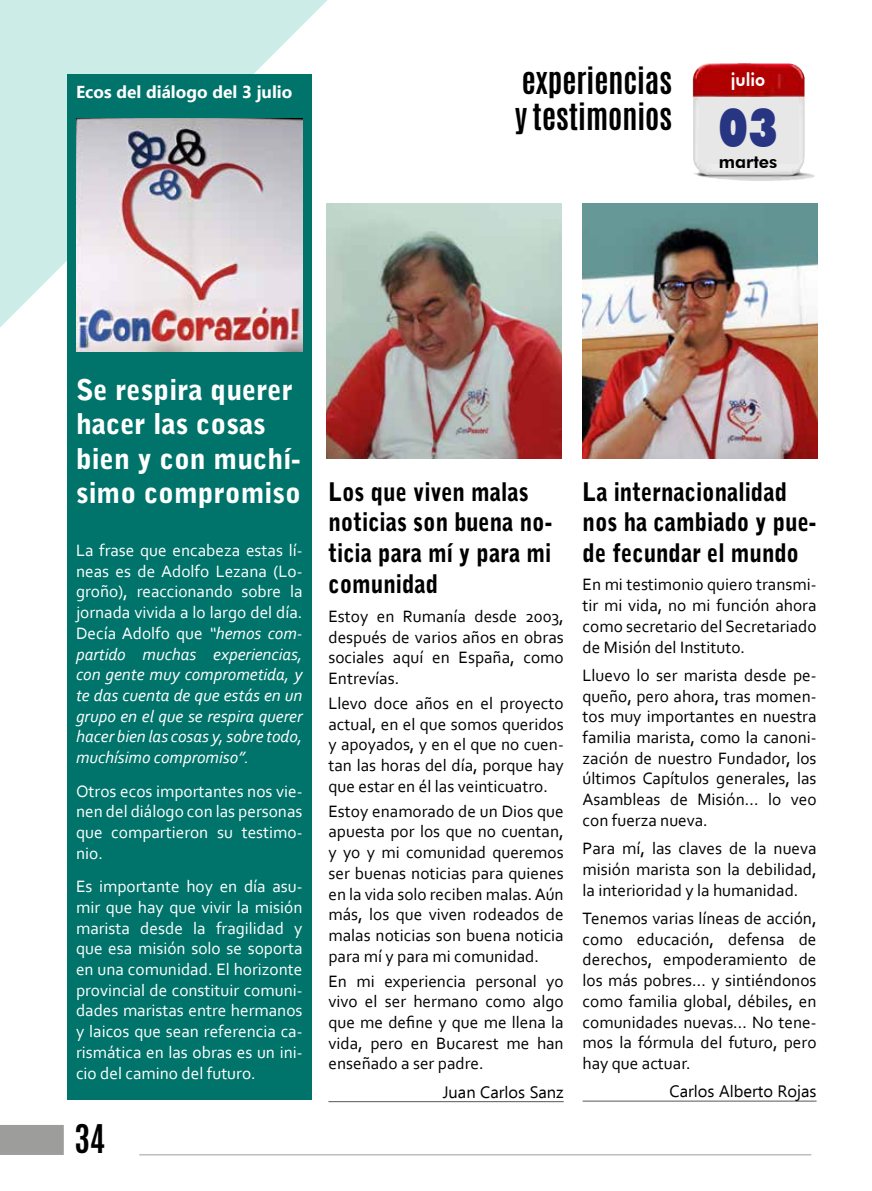
<style>
.page{position:relative;width:872px;height:1191px;background:#fff}
.page>*{position:absolute;margin:0;border:0;box-sizing:border-box;transform-origin:0 0}
.t1{font:900 54px "Futura BT";color:#283583;scale:.8 1}
.t2{font:700 33px "Antonio";color:#000}
.t3{font:700 30px/36px "Antonio";color:#000}
.t4{font:900 28.5px/34.2px "Bell Gothic Std";color:#fff}
.t5{font:900 25.5px/30.6px "Bell Gothic Std";color:#000;scale:.88 1}
.t6{font:800 18px "Futura BT";color:#000}
.t7{font:800 18px "Futura BT";color:#fff;scale:.92 1}
.t8{font:17.25px/20.7px "Corbel";color:#000;text-align:justify}
.t9{font:17.25px/20.7px "Corbel";color:#fff;text-align:justify}
.t10{font:italic 17.25px/20.7px "Corbel";color:#fff;text-align:justify}
.t11{font:700 17.25px "Ebrima";color:#fff}
.t12{font:16.5px "Ebrima";color:#000}
.s1{font-style:normal}
</style>
<div class="page">
<svg style="left:0;top:0;width:343px;height:345px;fill:#ccece7"></svg>
<div style="left:0;top:1125px;width:64px;height:30px;background:#9d9d9c"></div>
<hr style="left:139px;top:1154px;width:672px;height:1px;background:#9d9d9c">
<img style="left:692px;top:63px;width:122px;height:118px">
<div style="left:699px;top:97px;width:100px;height:67px;background:#e7e7e7"></div>
<div style="left:67px;top:75px;width:245px;height:1025px;background:#00746b"></div>
<img style="left:327px;top:204px;width:234px;height:254px">
<img style="left:583px;top:204px;width:234px;height:254px">
<hr style="left:582px;top:1100px;width:234px;height:1px;background:#575756">
<img style="left:76px;top:118px;width:226px;height:233px">
<hr style="left:328px;top:1101px;width:236px;height:1px;background:#575756">
<p class="t11" style="left:76px;top:79px;width:218px">Ecos del diálogo del 3 julio</p>
<h3 class="t3" style="left:515px;top:63px;width:159px">EXPERIENCIAS<br>Y TESTIMONIOS</h3>
<p class="t7" style="left:731px;top:69px;width:39px">julio</p>
<h1 class="t1" style="left:718px;top:95px;width:75px">03</h1>
<p class="t6" style="left:718px;top:151px;width:60px">martes</p>
<h3 class="t4" style="left:76px;top:373px;width:226px">Se respira querer hacer las cosas bien y con muchí&shy;simo compromiso</h3>
<p class="t10" style="left:76px;top:539px;width:228px"><span class="s1">La frase que encabeza estas lí&shy;neas es de Adolfo Lezana (Lo&shy;groño), reaccionando sobre la jornada vivida a lo largo del día.<br>Decía Adolfo que</span> “hemos com&shy;partido muchas experiencias, con gente muy comprometida, y te das cuenta de que estás en un grupo en el que se respira querer hacer bien las cosas y, sobre todo, muchísimo compromiso”.</p>
<p class="t9" style="left:76px;top:780px;width:228px">Otros ecos importantes nos vie&shy;nen del diálogo con las personas que compartieron su testimo&shy;nio.</p>
<p class="t9" style="left:76px;top:875px;width:228px">Es importante hoy en día asu&shy;mir que hay que vivir la misión marista desde la fragilidad y que esa misión solo se soporta en una comunidad. El horizonte provincial de constituir comuni&shy;dades maristas entre hermanos y laicos que sean referencia ca&shy;rismática en las obras es un ini&shy;cio del camino del futuro.</p>
<h2 class="t2" style="left:74px;top:1114px;width:32px">34</h2>
<h3 class="t5" style="left:328px;top:476px;width:256px">Los que viven malas noticias son buena no&shy;ticia para mí y para mi comunidad</h3>
<p class="t8" style="left:328px;top:605px;width:237px">Estoy en Rumanía desde 2003, después de varios años en obras sociales aquí en España, como Entrevías.</p>
<p class="t8" style="left:328px;top:692px;width:237px">Llevo doce años en el proyecto actual, en el que somos queridos y apoyados, y en el que no cuen&shy;tan las horas del día, porque hay que estar en él las veinticuatro.</p>
<p class="t8" style="left:328px;top:800px;width:237px">Estoy enamorado de un Dios que apuesta por los que no cuentan, y yo y mi comunidad queremos ser buenas noticias para quienes en la vida solo reciben malas. Aún más, los que viven rodeados de malas noticias son buena noticia para mí y para mi comunidad.</p>
<p class="t8" style="left:328px;top:970px;width:237px">En mi experiencia personal yo vivo el ser hermano como algo que me define y que me llena la vida, pero en Bucarest me han enseñado a ser padre.</p>
<p class="t12" style="left:443px;top:1080px;width:122px">Juan Carlos Sanz</p>
<h3 class="t5" style="left:582px;top:476px;width:267px">La internacionalidad nos ha cambiado y pue&shy;de fecundar el mundo</h3>
<p class="t8" style="left:582px;top:574px;width:235px">En mi testimonio quiero transmi&shy;tir mi vida, no mi función ahora como secretario del Secretariado de Misión del Instituto.</p>
<p class="t8" style="left:582px;top:664px;width:235px">Lluevo lo ser marista desde pe&shy;queño, pero ahora, tras momen&shy;tos muy importantes en nuestra familia marista, como la canoni&shy;zación de nuestro Fundador, los últimos Capítulos generales, las Asambleas de Misión... lo veo con fuerza nueva.</p>
<p class="t8" style="left:582px;top:837px;width:235px">Para mí, las claves de la nueva misión marista son la debilidad, la interioridad y la humanidad.</p>
<p class="t8" style="left:582px;top:907px;width:235px">Tenemos varias líneas de acción, como educación, defensa de derechos, empoderamiento de los más pobres... y sintiéndonos como familia global, débiles, en comunidades nuevas... No tene&shy;mos la fórmula del futuro, pero hay que actuar.</p>
<p class="t12" style="left:669px;top:1079px;width:148px">Carlos Alberto Rojas</p>
</div>
